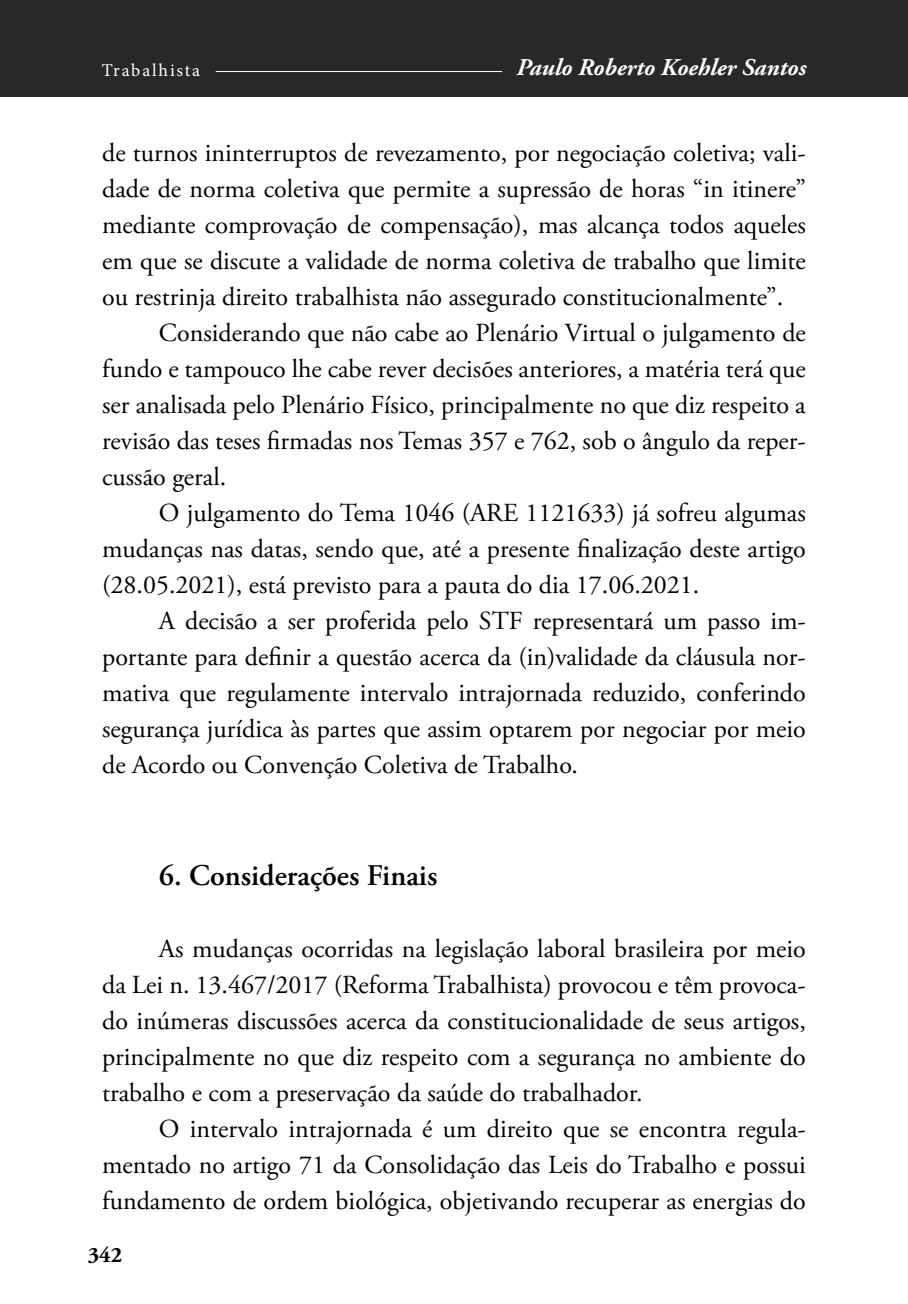
<style>
.page{position:relative;width:908px;height:1304px;background:#fff}
.page>*{position:absolute;margin:0;border:0;box-sizing:border-box;transform-origin:0 0}
.t1{font:600 30px "Adobe Garamond Pro";color:#000}
.t2{font:26px/36px "Adobe Garamond Pro";color:#000;text-align:justify}
.t3{font:italic 700 24px "Adobe Garamond Pro";color:#fff}
.t4{font:700 22px "Adobe Garamond Pro";color:#000}
.t5{font:18px "Minion Pro";letter-spacing:.1em;color:#fff}
</style>
<div class="page">
<div style="left:0;top:0;width:907px;height:96px;background:#292829"></div>
<hr style="left:215px;top:71px;width:287px;height:1px;background:#fff">
<p class="t5" style="left:102px;top:58px;width:100px">Trabalhista</p>
<p class="t3" style="left:516px;top:54px;width:291px">Paulo Roberto Koehler Santos</p>
<p class="t2" style="left:102px;top:135px;width:705px">de turnos ininterruptos de revezamento, por negociação coletiva; vali-</p>
<p class="t2" style="left:102px;top:171px;width:705px">dade de norma coletiva que permite a supressão de horas “in itinere”</p>
<p class="t2" style="left:102px;top:207px;width:705px">mediante comprovação de compensação), mas alcança todos aqueles</p>
<p class="t2" style="left:102px;top:243px;width:704px">em que se discute a validade de norma coletiva de trabalho que limite</p>
<p class="t2" style="left:102px;top:279px;width:682px">ou restrinja direito trabalhista não assegurado constitucionalmente”.</p>
<p class="t2" style="left:159px;top:315px;width:648px">Considerando que não cabe ao Plenário Virtual o julgamento de</p>
<p class="t2" style="left:102px;top:351px;width:704px">fundo e tampouco lhe cabe rever decisões anteriores, a matéria terá que</p>
<p class="t2" style="left:102px;top:387px;width:704px">ser analisada pelo Plenário Físico, principalmente no que diz respeito a</p>
<p class="t2" style="left:102px;top:423px;width:705px">revisão das teses firmadas nos Temas 357 e 762, sob o ângulo da reper-</p>
<p class="t2" style="left:102px;top:459px;width:126px">cussão geral.</p>
<p class="t2" style="left:159px;top:495px;width:648px">O julgamento do Tema 1046 (ARE 1121633) já sofreu algumas</p>
<p class="t2" style="left:102px;top:531px;width:705px">mudanças nas datas, sendo que, até a presente finalização deste artigo</p>
<p class="t2" style="left:102px;top:567px;width:598px">(28.05.2021), está previsto para a pauta do dia 17.06.2021.</p>
<p class="t2" style="left:159px;top:603px;width:648px">A decisão a ser proferida pelo STF representará um passo im-</p>
<p class="t2" style="left:102px;top:639px;width:705px">portante para definir a questão acerca da (in)validade da cláusula nor-</p>
<p class="t2" style="left:102px;top:675px;width:705px">mativa que regulamente intervalo intrajornada reduzido, conferindo</p>
<p class="t2" style="left:102px;top:711px;width:705px">segurança jurídica às partes que assim optarem por negociar por meio</p>
<p class="t2" style="left:102px;top:747px;width:477px">de Acordo ou Convenção Coletiva de Trabalho.</p>
<p class="t1" style="left:159px;top:858px;width:280px">6. Considerações Finais</p>
<p class="t2" style="left:102px;top:931px;width:705px;text-indent:57px">As mudanças ocorridas na legislação laboral brasileira por meio da Lei n. 13.467/2017 (Reforma Trabalhista) provocou e têm provoca&shy;do inúmeras discussões acerca da constitucionalidade de seus artigos, principalmente no que diz respeito com a segurança no ambiente do trabalho e com a preservação da saúde do trabalhador.</p>
<p class="t2" style="left:102px;top:1111px;width:705px;text-indent:57px">O intervalo intrajornada é um direito que se encontra regula&shy;mentado no artigo 71 da Consolidação das Leis do Trabalho e possui fundamento de ordem biológica, objetivando recuperar as energias do</p>
<p class="t4" style="left:88px;top:1242px;width:36px">342</p>
</div>
